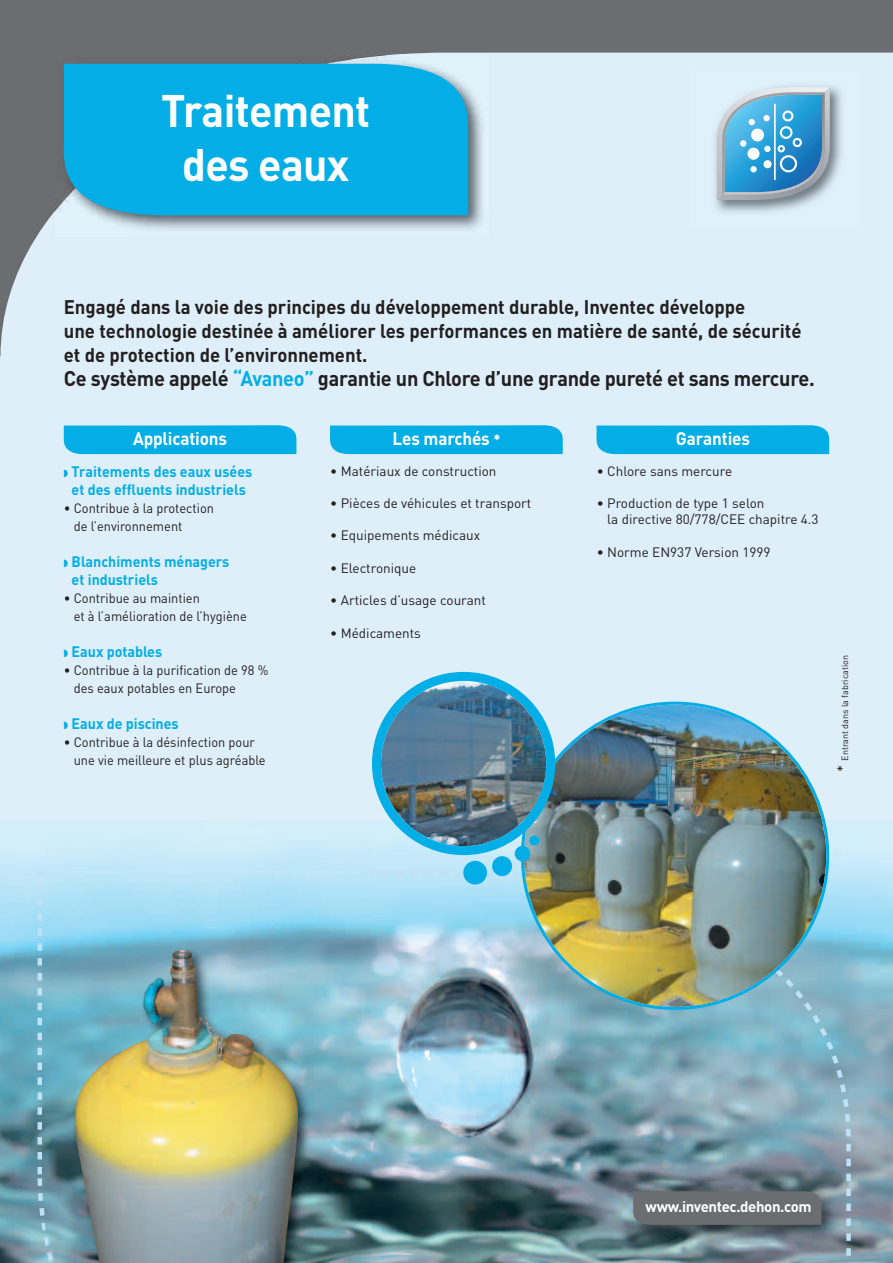
<style>
.page{position:relative;width:893px;height:1263px;background:#deeffa}
.page>*{position:absolute;margin:0;border:0;box-sizing:border-box;transform-origin:0 0}
.t1{font:700 45px/54px "DIN";letter-spacing:-.015em;color:#fff;text-align:center;scale:.95 1}
.t2{font:700 21px "DIN";letter-spacing:-.015em;color:#231f20;scale:.95 1}
.t3{font:700 19.5px/24px "DIN";color:#231f20;scale:.95 1}
.t4{font:700 18px "DIN";letter-spacing:-.01em;color:#fff;scale:.95 1}
.t5{font:700 15px/18px "DIN";color:#03ade5;text-align:center;scale:.95 1}
.t6{font:700 15px "DIN";letter-spacing:-.025em;color:#fff}
.t7{font:13.5px/16.2px "DIN";color:#231f20}
.t8{font:13.5px/18px "DIN";color:#231f20;scale:.95 1}
.t9{font:9px "DIN";color:#231f20}
.s1{color:#03ade5}
.s2{font-size:15px}
</style>
<div class="page">
<img style="left:0;top:820px;width:893px;height:443px">
<img style="left:35px;top:872px;width:818px;height:391px">
<svg style="left:0;top:0;width:893px;height:356px"></svg>
<img style="left:55px;top:55px;width:434px;height:181px">
<div style="left:64px;top:64px;width:404px;height:151px;background:#03ade5"></div>
<img style="left:624px;top:1182px;width:222px;height:67px">
<div style="left:633px;top:1191px;width:188px;height:34px;background:#6c6d70"></div>
<img style="left:689px;top:72px;width:171px;height:156px">
<svg style="left:717px;top:87px;width:113px;height:113px;background:#6aadd1"></svg>
<div style="left:748px;top:148px;width:11px;height:11px;background:#fff;border-radius:50%"></div>
<div style="left:747px;top:148px;width:12px;height:12px;border:1px solid #fff;border-radius:50%"></div>
<div style="left:780px;top:126px;width:12px;height:13px;border:2px solid #fff;border-radius:50%"></div>
<div style="left:64px;top:425px;width:232px;height:29px;background:#03ade5"></div>
<div style="left:330px;top:425px;width:233px;height:29px;background:#03ade5"></div>
<img style="left:521px;top:702px;width:308px;height:308px">
<img style="left:372px;top:672px;width:183px;height:183px">
<div style="left:463px;top:861px;width:24px;height:23px;background:#03ade5;border-radius:50%"></div>
<div style="left:492px;top:856px;width:20px;height:20px;background:#03ade5;border-radius:50%"></div>
<div style="left:515px;top:846px;width:15px;height:15px;background:#03ade5;border-radius:50%"></div>
<div style="left:529px;top:836px;width:10px;height:10px;background:#03ade5;border-radius:50%"></div>
<div style="left:596px;top:425px;width:233px;height:29px;background:#03ade5"></div>
<img style="left:46px;top:839px;width:324px;height:424px">
<img style="left:74px;top:950px;width:224px;height:313px">
<h1 class="t1" style="left:161px;top:84px;width:222px">Traitement des eaux</h1>
<h3 class="t3" style="left:64px;top:296px;width:778px">Engagé dans la voie des principes du développement durable, Inventec développe<br>une technologie destinée à améliorer les performances en matière de santé, de sécurité et de protection de l’environnement.</h3>
<h2 class="t2" style="left:64px;top:367px;width:792px">Ce système appelé <span class="s1">“Avaneo”</span> garantie un Chlore d’une grande pureté et sans mercure.</h2>
<h3 class="t4" style="left:133px;top:428px;width:100px">Applications</h3>
<h3 class="t4" style="left:393px;top:428px;width:115px">Les marchés <span class="s2">*</span></h3>
<p class="t5" style="left:64px;top:463px;width:200px">◗ Traitements des eaux usées et des effluents industriels</p>
<p class="t8" style="left:74px;top:499px;width:149px;text-indent:-10px">• Contribue à la protection de l’environnement</p>
<p class="t5" style="left:72px;top:553px;width:167px;text-align:left;text-indent:-8px">◗ Blanchiments ménagers et industriels</p>
<p class="t8" style="left:74px;top:589px;width:184px;text-indent:-10px">• Contribue au maintien<br>et à l’amélioration de l’hygiène</p>
<p class="t5" style="left:64px;top:643px;width:105px">◗ Eaux potables</p>
<p class="t8" style="left:74px;top:661px;width:206px;text-indent:-10px">• Contribue à la purification de 98 % des eaux potables en Europe</p>
<p class="t5" style="left:64px;top:715px;width:122px">◗ Eaux de piscines</p>
<p class="t8" style="left:74px;top:733px;width:204px;text-indent:-10px">• Contribue à la désinfection pour une vie meilleure et plus agréable</p>
<p class="t7" style="left:330px;top:463px;width:168px">• Matériaux de construction</p>
<p class="t7" style="left:330px;top:495px;width:203px">• Pièces de véhicules et transport</p>
<p class="t7" style="left:330px;top:528px;width:151px">• Equipements médicaux</p>
<p class="t7" style="left:330px;top:560px;width:87px">• Electronique</p>
<p class="t7" style="left:330px;top:592px;width:157px">• Articles d’usage courant</p>
<p class="t7" style="left:330px;top:625px;width:92px">• Médicaments</p>
<h3 class="t4" style="left:676px;top:428px;width:79px">Garanties</h3>
<p class="t7" style="left:597px;top:463px;width:137px">• Chlore sans mercure</p>
<p class="t7" style="left:607px;top:495px;width:213px;text-indent:-11px">• Production de type 1 selon<br>la directive 80/778/CEE chapitre 4.3</p>
<p class="t7" style="left:597px;top:544px;width:175px">• Norme EN937 Version 1999</p>
<p class="t9" style="left:840px;top:771px;width:118px;rotate:-90deg"><span class="s2">*</span> Entrant dans la fabrication</p>
<p class="t6" style="left:646px;top:1197px;width:167px">www.inventec.dehon.com</p>
</div>
